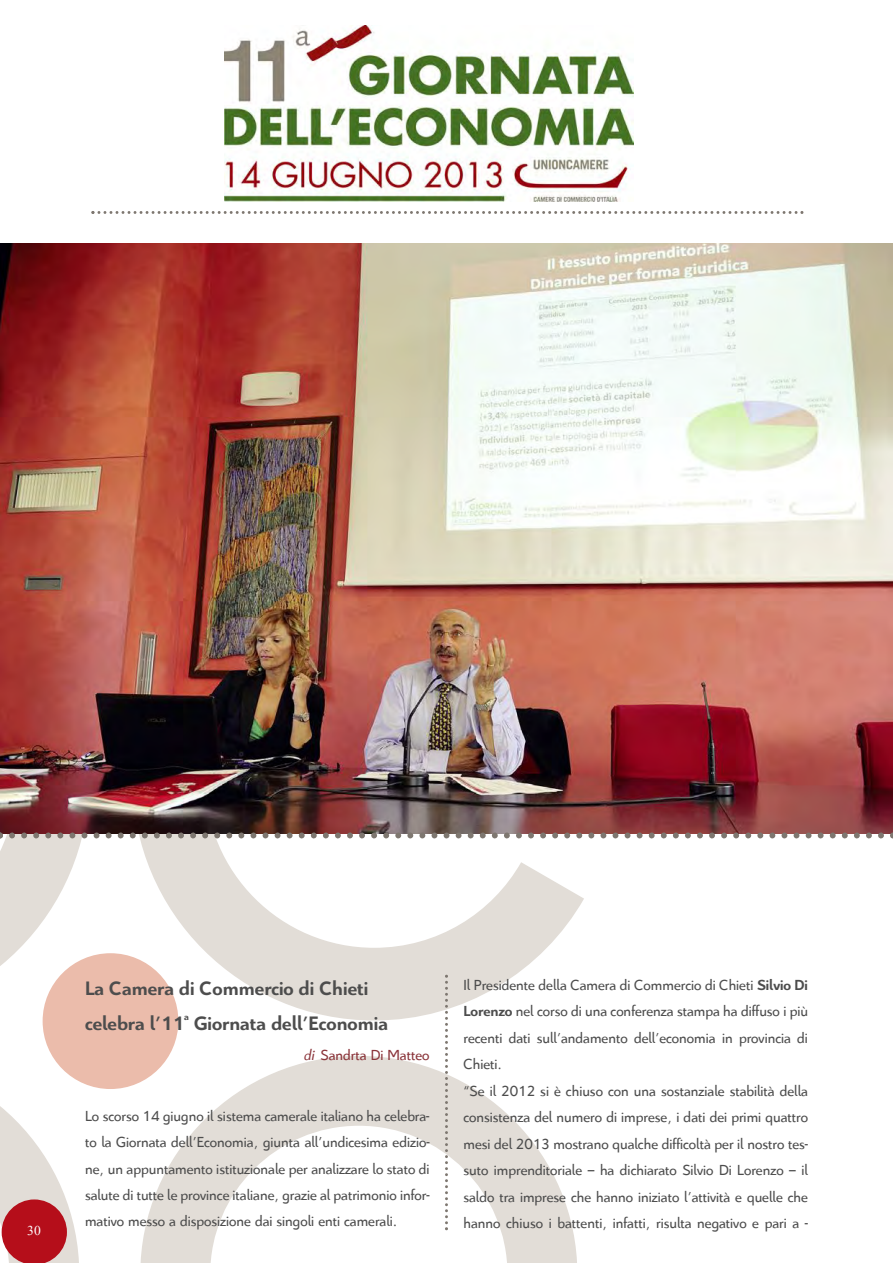
<style>
.page{position:relative;width:893px;height:1263px;background:#fff}
.page>*{position:absolute;margin:0;border:0;box-sizing:border-box;transform-origin:0 0}
.t1{font:700 21px/35.2px "Citroen";color:#4d4d4d}
.t2{font:15.75px/26.4px "Citroen";color:#4d4d4d;text-align:justify}
.t3{font:15.75px "Citroen";color:#8b353b}
.t4{font:13.5px "Times New Roman";color:#fff}
.t5{font:700 10.5px "Citroen";color:#4d4d4d}
.s1{font-style:italic}
.s2{font-weight:700}
</style>
<div class="page">
<img style="left:0;top:243px;width:893px;height:414px">
<img style="left:0;top:657px;width:893px;height:606px">
<img style="left:224px;top:25px;width:409px;height:176px">
<svg style="left:91px;top:211px;width:712px;height:3px"></svg>
<p class="t4" style="left:27px;top:1222px;width:15px">30</p>
<h1 class="t1" style="left:85px;top:969px;width:285px">la camera di commercio di chieti celebra l’11</h1>
<p class="t5" style="left:184px;top:1009px;width:6px">a</p>
<h1 class="t1" style="left:194px;top:1004px;width:195px">Giornata dell’economia</h1>
<p class="t3" style="left:304px;top:1045px;width:127px"><span class="s1">di</span> Sandrta Di Matteo</p>
<p class="t2" style="left:85px;top:1102px;width:346px">Lo scorso 14 giugno il sistema camerale italiano ha celebra&shy;to la Giornata dell’Economia, giunta all’undicesima edizio&shy;ne, un appuntamento istituzionale per analizzare lo stato di salute di tutte le province italiane, grazie al patrimonio infor&shy;mativo messo a disposizione dai singoli enti camerali.</p>
<p class="t2" style="left:463px;top:971px;width:346px;text-align:left">Il Presidente della Camera di Commercio di Chieti <span class="s2">silvio di lorenzo</span> nel corso di una conferenza stampa ha diffuso i più recenti dati sull’andamento dell’economia in provincia di Chieti.<br>“Se il 2012 si è chiuso con una sostanziale stabilità della consistenza del numero di imprese, i dati dei primi quattro mesi del 2013 mostrano qualche difficoltà per il nostro tes&shy;suto imprenditoriale – ha dichiarato Silvio Di Lorenzo – il saldo tra imprese che hanno iniziato l’attività e quelle che hanno chiuso i battenti, infatti, risulta negativo e pari a -</p>
</div>
